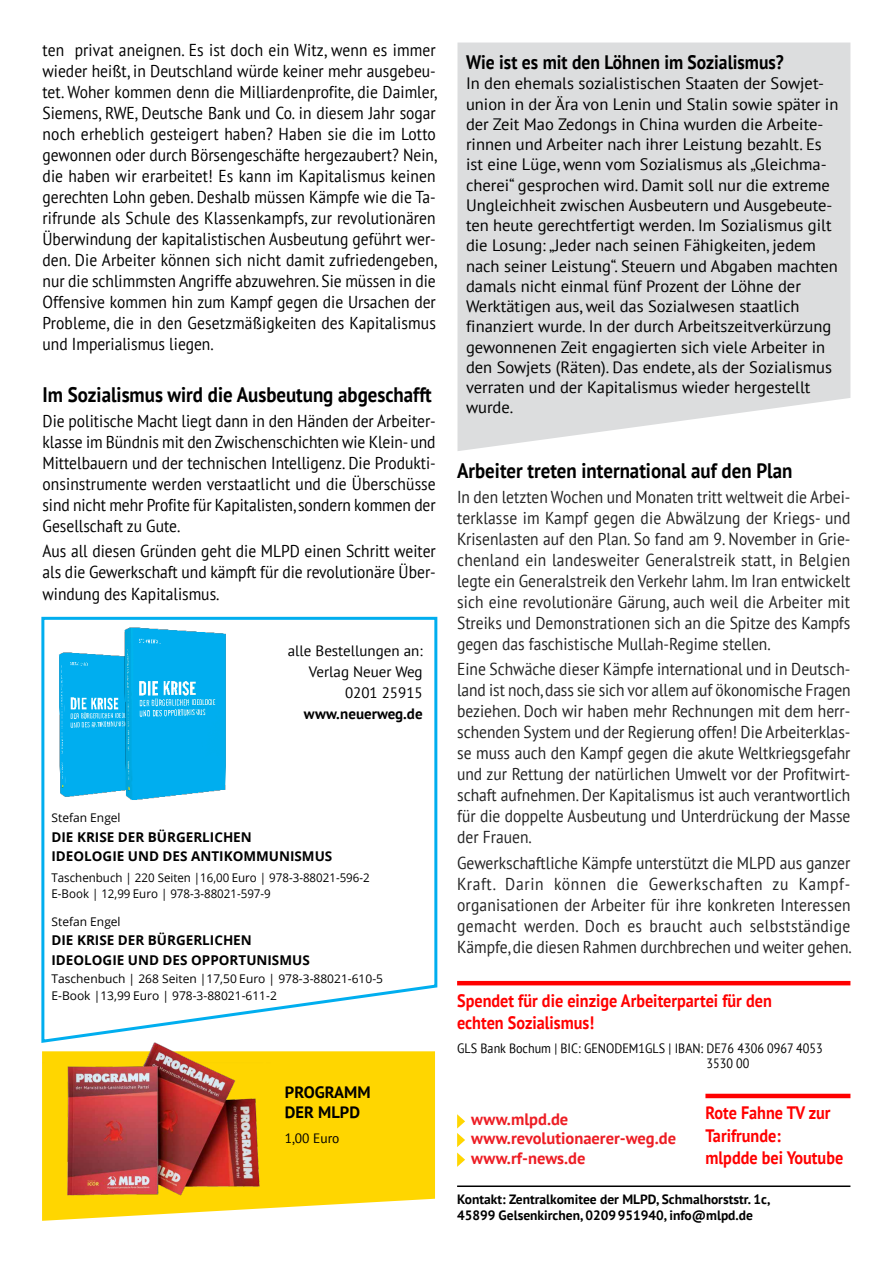
<style>
.page{position:relative;width:893px;height:1263px;background:#fff}
.page>*{position:absolute;margin:0;border:0;box-sizing:border-box;transform-origin:0 0}
.t1{font:700 21px "PT Sans";color:#000;scale:.9 1}
.t2{font:700 19.5px "PT Sans";color:#000;scale:.9 1}
.t3{font:700 18px/22.5px "PT Sans";color:#f00;scale:.9 1}
.t4{font:17.25px/21px "PT Sans";color:#000;text-align:justify;scale:.9 1}
.t5{font:17.25px/21px "PT Sans";color:#222;text-align:justify;scale:.9 1}
.t6{font:16.5px/20.2px "PT Sans";color:#000}
.t7{font:700 16.5px "PT Sans";color:#ed1d24}
.t8{font:700 16.5px/19.8px "PT Sans";color:#000}
.t9{font:15px/21px "PT Sans";color:#000;text-align:right}
.t10{font:700 15px "PT Sans";color:#000}
.t11{font:700 13.5px/19.5px "Open Sans";color:#000}
.t12{font:700 13.5px/16.2px "PT Sans";color:#000}
.t13{font:13.5px/15px "PT Sans";color:#000;scale:.9 1}
.t14{font:13.5px "PT Sans";color:#000}
.t15{font:12px/16.5px "Open Sans";color:#000}
.t16{font:12px/16.5px "Open Sans";color:#000;scale:.96 1}
</style>
<div class="page">
<hr style="left:457px;top:1185px;width:393px;height:2px;background:#000">
<div style="left:457px;top:43px;width:393px;height:408px;background:#dcddde"></div>
<svg style="left:42px;top:1051px;width:393px;height:170px;background:#ffdb22"></svg>
<img style="left:42px;top:1045px;width:228px;height:155px">
<svg style="left:457px;top:1114px;width:8px;height:53px"></svg>
<svg style="left:41px;top:616px;width:397px;height:429px"></svg>
<img style="left:41px;top:643px;width:48px;height:168px">
<img style="left:89px;top:616px;width:199px;height:200px">
<hr style="left:457px;top:981px;width:393px;height:4px;background:#f00">
<hr style="left:705px;top:1094px;width:145px;height:4px;background:#f00">
<p class="t4" style="left:43px;top:39px;width:440px">ten privat aneignen. Es ist doch ein Witz, wenn es immer wieder heißt, in Deutschland würde keiner mehr ausgebeu&shy;tet. Woher kommen denn die Milliardenprofite, die Daimler, Siemens, RWE, Deutsche Bank und Co. in diesem Jahr sogar noch erheblich gesteigert haben? Haben sie die im Lotto gewonnen oder durch Börsengeschäfte hergezaubert? Nein, die haben wir erarbeitet! Es kann im Kapitalismus keinen gerechten Lohn geben. Deshalb müssen Kämpfe wie die Ta&shy;rifrunde als Schule des Klassenkampfs, zur revolutionären Überwindung der kapitalistischen Ausbeutung geführt wer&shy;den. Die Arbeiter können sich nicht damit zufriedengeben, nur die schlimmsten Angriffe abzuwehren. Sie müssen in die Offensive kommen hin zum Kampf gegen die Ursachen der Probleme, die in den Gesetzmäßigkeiten des Kapitalismus und Imperialismus liegen.</p>
<p class="t1" style="left:43px;top:380px;width:434px">Im Sozialismus wird die Ausbeutung abgeschafft</p>
<p class="t4" style="left:43px;top:410px;width:439px">Die politische Macht liegt dann in den Händen der Arbeiter&shy;klasse im Bündnis mit den Zwischenschichten wie Klein- und Mittelbauern und der technischen Intelligenz. Die Produkti&shy;onsinstrumente werden verstaatlicht und die Überschüsse sind nicht mehr Profite für Kapitalisten, sondern kommen der Gesellschaft zu Gute.</p>
<p class="t4" style="left:43px;top:540px;width:439px">Aus all diesen Gründen geht die MLPD einen Schritt weiter als die Gewerkschaft und kämpft für die revolutionäre Über&shy;windung des Kapitalismus.</p>
<p class="t9" style="left:288px;top:640px;width:136px">alle Bestellungen an:<br>Verlag Neuer Weg<br>0201 25915</p>
<p class="t10" style="left:304px;top:704px;width:120px">www.neuerweg.de</p>
<p class="t15" style="left:52px;top:809px;width:71px">Stefan Engel</p>
<p class="t11" style="left:52px;top:827px;width:282px">DIE KRISE DER BÜRGERLICHEN<br>IDEOLOGIE UND DES ANTIKOMMUNISMUS</p>
<p class="t16" style="left:52px;top:869px;width:333px">Taschenbuch | 220 Seiten |16,00 Euro | 978-3-88021-596-2<br>E-Book | 12,99 Euro | 978-3-88021-597-9</p>
<p class="t15" style="left:52px;top:913px;width:71px">Stefan Engel</p>
<p class="t11" style="left:52px;top:930px;width:260px">DIE KRISE DER BÜRGERLICHEN<br>IDEOLOGIE UND DES OPPORTUNISMUS</p>
<p class="t15" style="left:52px;top:970px;width:333px">Taschenbuch | 268 Seiten |17,50 Euro | 978-3-88021-610-5<br>E-Book |13,99 Euro | 978-3-88021-611-2</p>
<p class="t8" style="left:285px;top:1082px;width:87px">PROGRAMM<br>DER MLPD</p>
<p class="t14" style="left:285px;top:1130px;width:56px">1,00 Euro</p>
<p class="t2" style="left:466px;top:49px;width:355px">Wie ist es mit den Löhnen im Sozialismus?</p>
<p class="t6" style="left:466px;top:73px;width:374px">In den ehemals sozialistischen Staaten der Sowjet&shy;union in der Ära von Lenin und Stalin sowie später in der Zeit Mao Zedongs in China wurden die Arbeite&shy;rinnen und Arbeiter nach ihrer Leistung bezahlt. Es ist eine Lüge, wenn vom Sozialismus als „Gleichma&shy;cherei“ gesprochen wird. Damit soll nur die extreme Ungleichheit zwischen Ausbeutern und Ausgebeute&shy;ten heute gerechtfertigt werden. Im Sozialismus gilt die Losung: „Jeder nach seinen Fähigkeiten, jedem nach seiner Leistung“. Steuern und Abgaben machten damals nicht einmal fünf Prozent der Löhne der Werktätigen aus, weil das Sozialwesen staatlich finanziert wurde. In der durch Arbeitszeitverkürzung gewonnenen Zeit engagierten sich viele Arbeiter in den Sowjets (Räten). Das endete, als der Sozialismus verraten und der Kapitalismus wieder hergestellt wurde.</p>
<p class="t1" style="left:457px;top:457px;width:374px">Arbeiter treten international auf den Plan</p>
<p class="t5" style="left:457px;top:486px;width:439px">In den letzten Wochen und Monaten tritt weltweit die Arbei&shy;terklasse im Kampf gegen die Abwälzung der Kriegs- und Krisenlasten auf den Plan. So fand am 9. November in Grie&shy;chenland ein landesweiter Generalstreik statt, in Belgien legte ein Generalstreik den Verkehr lahm. Im Iran entwickelt sich eine revolutionäre Gärung, auch weil die Arbeiter mit Streiks und Demonstrationen sich an die Spitze des Kampfs gegen das faschistische Mullah-Regime stellen.</p>
<p class="t5" style="left:457px;top:658px;width:439px">Eine Schwäche dieser Kämpfe international und in Deutsch&shy;land ist noch, dass sie sich vor allem auf ökonomische Fragen beziehen. Doch wir haben mehr Rechnungen mit dem herr&shy;schenden System und der Regierung offen! Die Arbeiterklas&shy;se muss auch den Kampf gegen die akute Weltkriegsgefahr und zur Rettung der natürlichen Umwelt vor der Profitwirt&shy;schaft aufnehmen. Der Kapitalismus ist auch verantwortlich für die doppelte Ausbeutung und Unterdrückung der Masse der Frauen.</p>
<p class="t5" style="left:457px;top:852px;width:440px;text-align:left">Gewerkschaftliche Kämpfe unterstützt die MLPD aus ganzer Kraft. Darin können die Gewerkschaften zu Kampf&shy;organisationen der Arbeiter für ihre konkreten Interessen gemacht werden. Doch es braucht auch selbstständige Kämpfe, die diesen Rahmen durchbrechen und weiter gehen.</p>
<p class="t3" style="left:457px;top:989px;width:351px">Spendet für die einzige Arbeiterpartei für den echten Sozialismus!</p>
<p class="t13" style="left:706px;top:1040px;width:131px;text-indent:-249px">GLS Bank Bochum | BIC: GENODEM1GLS | IBAN: DE76 4306 0967 4053<br>3530 00</p>
<p class="t3" style="left:705px;top:1101px;width:155px">Rote Fahne TV zur<br>Tarifrunde:<br>mlpdde bei Youtube</p>
<p class="t7" style="left:471px;top:1108px;width:99px">www.mlpd.de</p>
<p class="t7" style="left:471px;top:1147px;width:116px">www.rf-news.de</p>
<p class="t7" style="left:471px;top:1127px;width:206px">www.revolutionaerer-weg.de</p>
<p class="t12" style="left:457px;top:1191px;width:314px">Kontakt: Zentralkomitee der MLPD, Schmalhorststr. 1c,<br>45899 Gelsenkirchen, 0209951940, info@mlpd.de</p>
</div>
